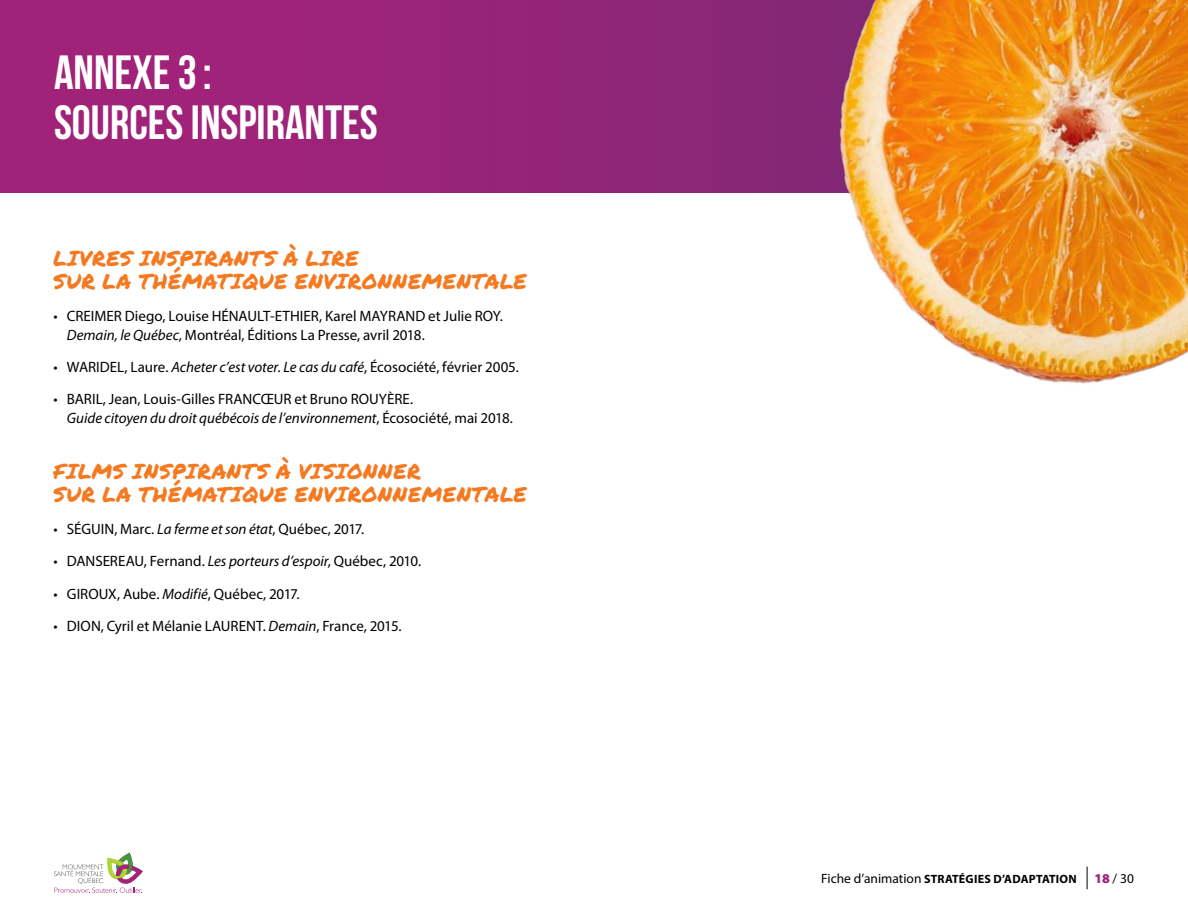
<style>
.page{position:relative;width:1188px;height:918px;background:#fff}
.page>*{position:absolute;margin:0;border:0;box-sizing:border-box;transform-origin:0 0}
.t1{font:48px/49.5px "Bebas Neue";color:#fff}
.t2{font:21px/22.5px "Permanent Marker";letter-spacing:.03em;color:#f47920}
.t3{font:15px/18.8px "Myriad Pro";color:#000}
.t4{font:13.5px "Myriad Pro";color:#000}
.t5{font:700 12px "Myriad Pro";letter-spacing:.02em;color:#000}
.s1{font-style:italic}
.s2{font-weight:400;font-size:13.5px}
.s3{font-weight:900;color:#a12279}
</style>
<div class="page">
<svg style="left:54px;top:853px;width:88px;height:40px"></svg>
<svg style="left:1087px;top:867px;width:1px;height:22px"></svg>
<img style="left:0;top:0;width:686px;height:193px">
<img style="left:686px;top:0;width:502px;height:384px">
<h1 class="t1" style="left:54px;top:47px;width:325px">ANNEXE 3:<br>SOURCES INSPIRANTES</h1>
<h2 class="t2" style="left:53px;top:247px;width:475px">LIVRES INSPIRANTS À LIRE<br>SUR LA THÉMATIQUE ENVIRONNEMENTALE</h2>
<p class="t3" style="left:67px;top:306px;width:438px;text-indent:-14px">• CREIMER Diego, Louise HÉNAULT-ETHIER, Karel MAYRAND et Julie ROY.<br><span class="s1">Demain, le Québec</span>, Montréal, Éditions La Presse, avril 2018.</p>
<p class="t3" style="left:53px;top:357px;width:467px">• WARIDEL, Laure. <span class="s1">Acheter c’est voter</span>. <span class="s1">Le cas du café</span>, Écosociété, février 2005.</p>
<p class="t3" style="left:67px;top:390px;width:448px;text-indent:-14px">• BARIL, Jean, Louis-Gilles FRANCŒUR et Bruno ROUYÈRE.<br><span class="s1">Guide citoyen du droit québécois de l’environnement</span>, Écosociété, mai 2018.</p>
<h2 class="t2" style="left:53px;top:460px;width:475px">FILMS INSPIRANTS À VISIONNER<br>SUR LA THÉMATIQUE ENVIRONNEMENTALE</h2>
<p class="t3" style="left:53px;top:519px;width:312px">• SÉGUIN, Marc. <span class="s1">La ferme et son état</span>, Québec, 2017.</p>
<p class="t3" style="left:53px;top:552px;width:369px">• DANSEREAU, Fernand. <span class="s1">Les porteurs d’espoir</span>, Québec, 2010.</p>
<p class="t3" style="left:53px;top:584px;width:248px">• GIROUX, Aube. <span class="s1">Modifié</span>, Québec, 2017.</p>
<p class="t3" style="left:53px;top:616px;width:350px">• DION, Cyril et Mélanie LAURENT. <span class="s1">Demain</span>, France, 2015.</p>
<p class="t5" style="left:821px;top:871px;width:257px"><span class="s2">Fiche d’animation</span> STRATÉGIES D’ADAPTATION</p>
<p class="t4" style="left:1094px;top:870px;width:41px"><span class="s3">18</span> / 30</p>
</div>
